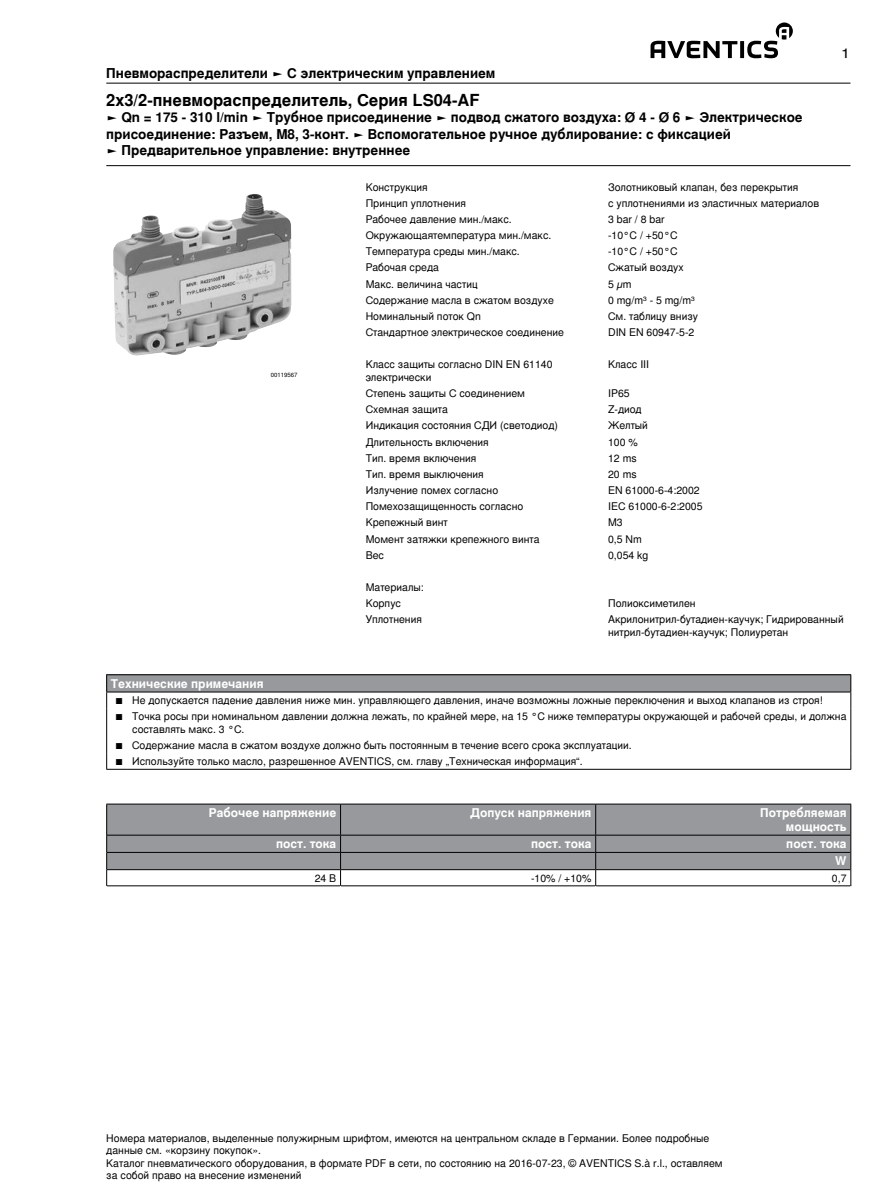
<style>
.page{position:relative;width:893px;height:1191px;background:#fff}
.page>*{position:absolute;margin:0;border:0;box-sizing:border-box;transform-origin:0 0}
.t1{font:700 16.5px "Nimbus Sans Global";color:#000}
.t2{font:700 13.5px/16.5px "Nimbus Sans Global";color:#000}
.t3{font:13.5px "Nimbus Sans Global";color:#000;scale:1.2 1}
.t4{font:700 12px/13.8px "Nimbus Sans Global";color:#fff;text-align:right}
.t5{font:10.5px/12.6px "Nimbus Sans Global";color:#000}
.t6{font:6px "Nimbus Sans Global";color:#000}
</style>
<div class="page">
<svg style="left:650px;top:23px;width:143px;height:35px"></svg>
<hr style="left:106px;top:83px;width:744px;height:1px;background:#000">
<hr style="left:106px;top:165px;width:744px;height:1px;background:#000">
<img style="left:113px;top:194px;width:179px;height:162px">
<div style="left:107px;top:675px;width:744px;height:17px;background:#97999c"></div>
<hr style="left:128px;top:674px;width:723px;height:1px;background:#000">
<hr style="left:128px;top:691px;width:723px;height:1px;background:#000">
<svg style="left:850px;top:675px;width:1px;height:94px"></svg>
<svg style="left:106px;top:674px;width:22px;height:96px"></svg>
<hr style="left:128px;top:769px;width:723px;height:1px;background:#000">
<div style="left:107px;top:804px;width:743px;height:65px;background:#97999c"></div>
<hr style="left:106px;top:803px;width:235px;height:1px;background:#000">
<hr style="left:106px;top:804px;width:1px;height:31px;background:#000">
<hr style="left:341px;top:803px;width:255px;height:1px;background:#000">
<hr style="left:596px;top:803px;width:255px;height:1px;background:#000">
<hr style="left:850px;top:804px;width:1px;height:31px;background:#000">
<hr style="left:340px;top:804px;width:1px;height:30px;background:#000">
<hr style="left:595px;top:804px;width:1px;height:30px;background:#000">
<hr style="left:107px;top:834px;width:234px;height:1px;background:#000">
<hr style="left:341px;top:834px;width:255px;height:1px;background:#000">
<hr style="left:596px;top:834px;width:254px;height:1px;background:#000">
<hr style="left:107px;top:852px;width:234px;height:1px;background:#000">
<hr style="left:341px;top:852px;width:255px;height:1px;background:#000">
<hr style="left:596px;top:852px;width:254px;height:1px;background:#000">
<hr style="left:107px;top:869px;width:234px;height:1px;background:#000">
<hr style="left:341px;top:869px;width:255px;height:1px;background:#000">
<hr style="left:596px;top:869px;width:254px;height:1px;background:#000">
<hr style="left:106px;top:885px;width:235px;height:1px;background:#000">
<hr style="left:341px;top:885px;width:255px;height:1px;background:#000">
<hr style="left:596px;top:885px;width:255px;height:1px;background:#000">
<svg style="left:106px;top:835px;width:1px;height:52px"></svg>
<svg style="left:340px;top:835px;width:1px;height:51px"></svg>
<svg style="left:595px;top:835px;width:1px;height:52px"></svg>
<svg style="left:850px;top:835px;width:1px;height:52px"></svg>
<p class="t2" style="left:106px;top:65px;width:391px">Пневмораспределители ► С электрическим управлением</p>
<h1 class="t1" style="left:106px;top:87px;width:375px">2х3/2-пневмораспределитель, Cерия LS04-AF</h1>
<p class="t2" style="left:106px;top:109px;width:698px">► Qn = 175 - 310 l/min ► Трубное присоединение ► подвод сжатого воздуха: Ø 4 - Ø 6 ► Электрическое присоединение: Разъем, M8, 3-конт. ► Вспомогательное ручное дублирование: с фиксацией<br>► Предварительное управление: внутреннее</p>
<p class="t6" style="left:271px;top:370px;width:28px">00119567</p>
<p class="t5" style="left:366px;top:180px;width:63px">Конструкция</p>
<p class="t5" style="left:608px;top:180px;width:192px">Золотниковый клапан, без перекрытия</p>
<p class="t5" style="left:366px;top:196px;width:102px">Принцип уплотнения</p>
<p class="t5" style="left:608px;top:196px;width:213px">с уплотнениями из эластичных материалов</p>
<p class="t5" style="left:366px;top:212px;width:148px">Рабочее давление мин./макс.</p>
<p class="t5" style="left:608px;top:212px;width:58px">3 bar / 8 bar</p>
<p class="t5" style="left:366px;top:228px;width:187px">Окружающаятемпература мин./макс.</p>
<p class="t5" style="left:608px;top:228px;width:71px">-10°C / +50°C</p>
<p class="t5" style="left:366px;top:245px;width:156px">Температура среды мин./макс.</p>
<p class="t5" style="left:608px;top:245px;width:71px">-10°C / +50°C</p>
<p class="t5" style="left:366px;top:261px;width:75px">Рабочая среда</p>
<p class="t5" style="left:608px;top:261px;width:77px">Сжатый воздух</p>
<p class="t5" style="left:366px;top:277px;width:113px">Макс. величина частиц</p>
<p class="t5" style="left:608px;top:277px;width:25px">5 µm</p>
<p class="t5" style="left:366px;top:293px;width:190px">Содержание масла в сжатом воздухе</p>
<p class="t5" style="left:608px;top:293px;width:88px">0 mg/m³ - 5 mg/m³</p>
<p class="t5" style="left:366px;top:309px;width:117px">Номинальный поток Qn</p>
<p class="t5" style="left:608px;top:309px;width:92px">См. таблицу внизу</p>
<p class="t5" style="left:366px;top:325px;width:200px">Стандартное электрическое соединение</p>
<p class="t5" style="left:608px;top:325px;width:88px">DIN EN 60947-5-2</p>
<p class="t5" style="left:366px;top:358px;width:188px">Класс защиты согласно DIN EN 61140 электрически</p>
<p class="t5" style="left:608px;top:358px;width:43px">Класс III</p>
<p class="t5" style="left:366px;top:386px;width:161px">Степень защиты С соединением</p>
<p class="t5" style="left:608px;top:386px;width:23px">IP65</p>
<p class="t5" style="left:366px;top:403px;width:84px">Схемная защита</p>
<p class="t5" style="left:608px;top:403px;width:35px">Z-диод</p>
<p class="t5" style="left:366px;top:419px;width:194px">Индикация состояния СДИ (светодиод)</p>
<p class="t5" style="left:608px;top:419px;width:41px">Желтый</p>
<p class="t5" style="left:366px;top:435px;width:125px">Длительность включения</p>
<p class="t5" style="left:608px;top:435px;width:31px">100 %</p>
<p class="t5" style="left:366px;top:451px;width:112px">Тип. время включения</p>
<p class="t5" style="left:608px;top:451px;width:30px">12 ms</p>
<p class="t5" style="left:366px;top:467px;width:120px">Тип. время выключения</p>
<p class="t5" style="left:608px;top:467px;width:30px">20 ms</p>
<p class="t5" style="left:366px;top:483px;width:134px">Излучение помех согласно</p>
<p class="t5" style="left:608px;top:483px;width:93px">EN 61000-6-4:2002</p>
<p class="t5" style="left:366px;top:500px;width:159px">Помехозащищенность согласно</p>
<p class="t5" style="left:608px;top:500px;width:96px">IEC 61000-6-2:2005</p>
<p class="t5" style="left:366px;top:516px;width:84px">Крепежный винт</p>
<p class="t5" style="left:608px;top:516px;width:16px">M3</p>
<p class="t5" style="left:366px;top:532px;width:175px">Момент затяжки крепежного винта</p>
<p class="t5" style="left:608px;top:532px;width:35px">0,5 Nm</p>
<p class="t5" style="left:366px;top:548px;width:20px">Вес</p>
<p class="t5" style="left:608px;top:548px;width:42px">0,054 kg</p>
<p class="t5" style="left:366px;top:579px;width:60px;line-height:16.2px">Материалы:<br>Корпус</p>
<p class="t5" style="left:608px;top:597px;width:89px">Полиоксиметилен</p>
<p class="t3" style="left:841px;top:43px;width:9px">1</p>
<p class="t5" style="left:366px;top:613px;width:58px">Уплотнения</p>
<p class="t5" style="left:608px;top:613px;width:237px">Акрилонитрил-бутадиен-каучук; Гидрированный нитрил-бутадиен-каучук; Полиуретан</p>
<p class="t4" style="left:111px;top:676px;width:154px">Технические примечания</p>
<p class="t5" style="left:115px;top:693px;width:709px">■ Не допускается падение давления ниже мин. управляющего давления, иначе возможны ложные переключения и выход клапанов из строя!</p>
<p class="t5" style="left:132px;top:709px;width:716px;text-indent:-17px">■ Точка росы при номинальном давлении должна лежать, по крайней мере, на 15 °C ниже температуры окружающей и рабочей среды, и должна составлять макс. 3 °C.</p>
<p class="t5" style="left:115px;top:738px;width:518px">■ Содержание масла в сжатом воздухе должно быть постоянным в течение всего срока эксплуатации.</p>
<p class="t5" style="left:115px;top:754px;width:469px">■ Используйте только масло, разрешенное AVENTICS, см. главу „Техническая информация“.</p>
<p class="t4" style="left:209px;top:805px;width:129px">Рабочее напряжение</p>
<p class="t4" style="left:471px;top:805px;width:122px">Допуск напряжения</p>
<p class="t4" style="left:760px;top:805px;width:88px">Потребляемая мощность</p>
<p class="t4" style="left:276px;top:836px;width:62px">пост. тока</p>
<p class="t4" style="left:531px;top:836px;width:62px">пост. тока</p>
<p class="t4" style="left:786px;top:835px;width:62px;line-height:17.2px">пост. тока<br>W</p>
<p class="t5" style="left:315px;top:871px;width:23px">24 В</p>
<p class="t5" style="left:531px;top:871px;width:62px">-10% / +10%</p>
<p class="t5" style="left:832px;top:871px;width:16px">0,7</p>
<p class="t5" style="left:106px;top:1131px;width:618px">Номера материалов, выделенные полужирным шрифтом, имеются на центральном складе в Германии. Более подробные данные см. «корзину покупок».<br>Каталог пневматического оборудования, в формате PDF в сети, по состоянию на 2016-07-23, © AVENTICS S.à r.l., оставляем за собой право на внесение изменений</p>
</div>
